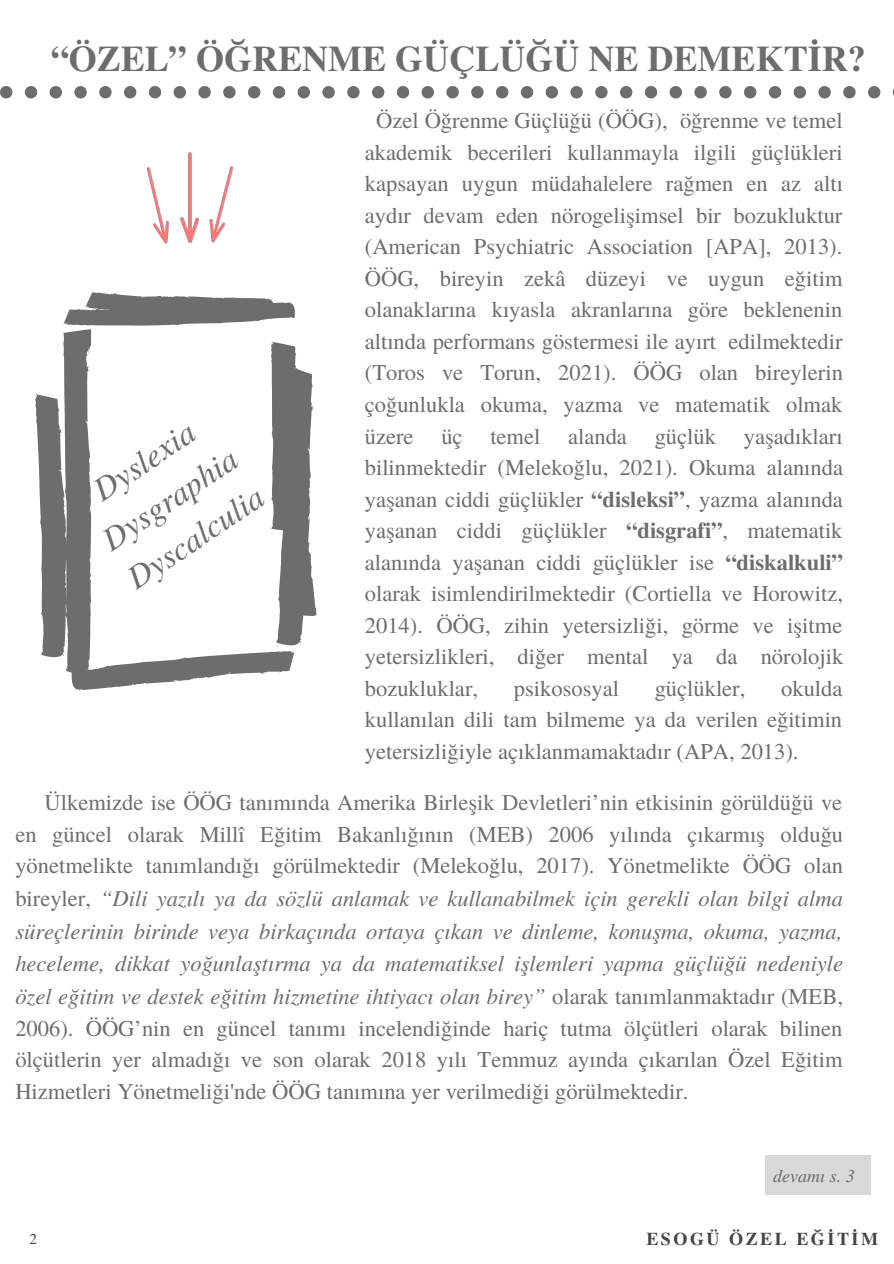
<style>
.page{position:relative;width:894px;height:1264px;background:#fff}
.page>*{position:absolute;margin:0;border:0;box-sizing:border-box;transform-origin:0 0}
.t1{font:700 36px "Te X Gyre Termes";color:#6d6d6d}
.t2{font:italic 32.85px/45.9px "Te X Gyre Termes";color:#6d6d6d;text-align:center}
.t3{font:22.5px/31.5px "Te X Gyre Termes";color:#6d6d6d;text-align:justify}
.t4{font:700 18px "Te X Gyre Termes";letter-spacing:.14em;color:#444440}
.t5{font:italic 18px "Te X Gyre Termes";color:#6d6d6d}
.t6{font:15px "Te X Gyre Termes";color:#444440}
.s1{font-weight:700}
.s2{font-style:italic}
</style>
<div class="page">
<svg style="left:0;top:86px;width:893px;height:12px"></svg>
<div style="left:765px;top:1154px;width:105px;height:40px;background:#d9d9d9"></div>
<svg style="left:35px;top:292px;width:282px;height:398px"></svg>
<img style="left:147px;top:152px;width:86px;height:92px">
<h1 class="t1" style="left:51px;top:31px;width:816px">“ÖZEL” ÖĞRENME GÜÇLÜĞÜ NE DEMEKTİR?</h1>
<h2 class="t2" style="left:65px;top:484px;width:159px;rotate:-34deg">Dyslexia<br>Dysgraphia<br>Dyscalculia</h2>
<p class="t3" style="left:365px;top:104px;width:480px;text-indent:11px">Özel Öğrenme Güçlüğü (ÖÖG), öğrenme ve temel akademik becerileri kullanmayla ilgili güçlükleri kapsayan uygun müdahalelere rağmen en az altı aydır devam eden nörogelişimsel bir bozukluktur (American Psychiatric Association [APA], 2013).<br>ÖÖG, bireyin zekâ düzeyi ve uygun eğitim olanaklarına kıyasla akranlarına göre beklenenin altında performans göstermesi ile ayırt edilmektedir (Toros ve Torun, 2021). ÖÖG olan bireylerin çoğunlukla okuma, yazma ve matematik olmak üzere üç temel alanda güçlük yaşadıkları bilinmektedir (Melekoğlu, 2021). Okuma alanında yaşanan ciddi güçlükler <span class="s1">“disleksi”</span>, yazma alanında yaşanan ciddi güçlükler <span class="s1">“disgrafi”</span>, matematik alanında yaşanan ciddi güçlükler ise <span class="s1">“diskalkuli” </span>olarak isimlendirilmektedir (Cortiella ve Horowitz, 2014). ÖÖG, zihin yetersizliği, görme ve işitme yetersizlikleri, diğer mental ya da nörolojik bozukluklar,</p>
<p class="t3" style="left:365px;top:671px;width:479px;text-indent:416px">okulda kullanılan dili tam bilmeme ya da verilen eğitimin yetersizliğiyle açıklanmamaktadır (APA, 2013).</p>
<p class="t3" style="left:513px;top:671px;width:107px">psikososyal</p>
<p class="t3" style="left:654px;top:671px;width:92px">güçlükler,</p>
<p class="t3" style="left:15px;top:785px;width:829px;line-height:32.1px;text-indent:29px">Ülkemizde ise ÖÖG tanımında Amerika Birleşik Devletleri’nin etkisinin görüldüğü ve en güncel olarak Millî Eğitim Bakanlığının (MEB) 2006 yılında çıkarmış olduğu yönetmelikte tanımlandığı görülmektedir (Melekoğlu, 2017). Yönetmelikte ÖÖG olan bireyler, <span class="s2">“Dili yazılı ya da sözlü anlamak ve kullanabilmek için gerekli olan bilgi alma süreçlerinin birinde veya birkaçında ortaya çıkan ve dinleme, konuşma, okuma, yazma, heceleme, dikkat yoğunlaştırma ya da matematiksel işlemleri yapma güçlüğü nedeniyle özel eğitim ve destek eğitim hizmetine ihtiyacı olan birey”</span> olarak tanımlanmaktadır (MEB, 2006). ÖÖG’nin en güncel tanımı incelendiğinde hariç tutma ölçütleri olarak bilinen ölçütlerin yer almadığı ve son olarak 2018 yılı Temmuz ayında çıkarılan Özel Eğitim Hizmetleri Yönetmeliği'nde ÖÖG tanımına yer verilmediği görülmektedir.</p>
<p class="t5" style="left:773px;top:1163px;width:83px">devamı s. 3</p>
<p class="t6" style="left:30px;top:1227px;width:9px">2</p>
<p class="t4" style="left:646px;top:1225px;width:233px">ESOGÜ ÖZEL EĞİTİM</p>
</div>
